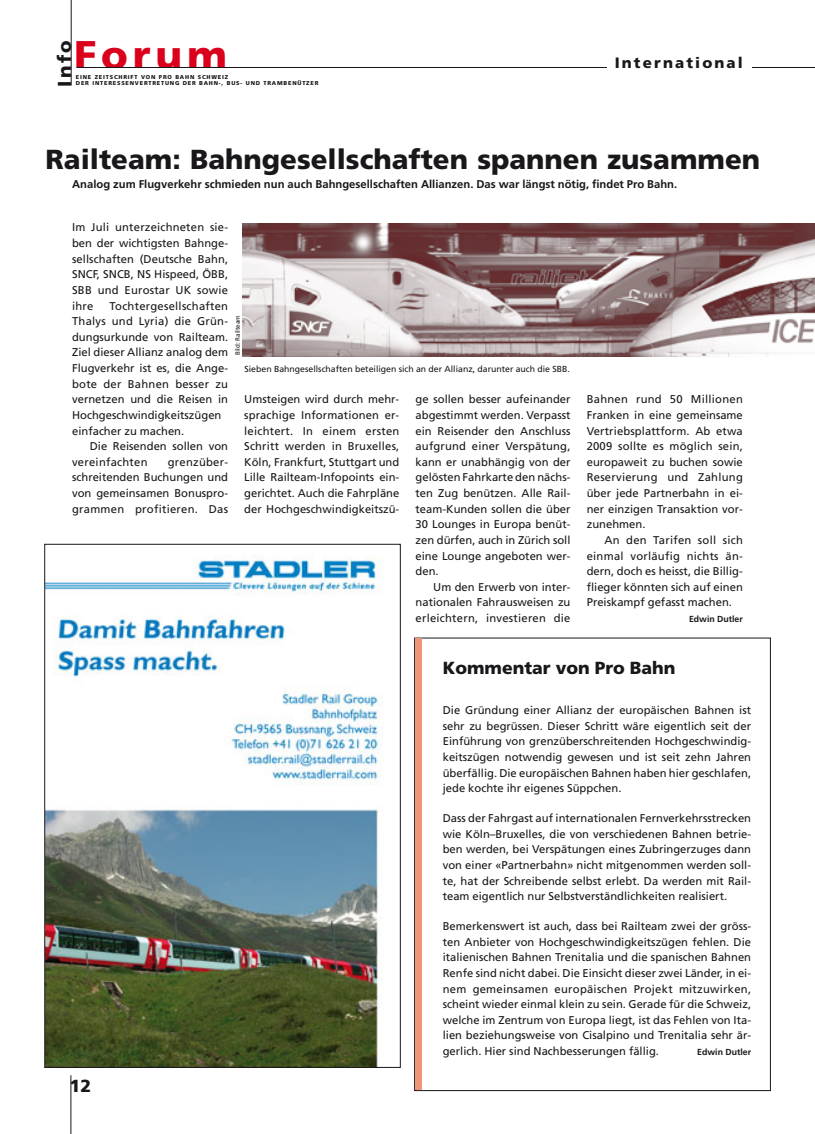
<style>
.page{position:relative;width:815px;height:1134px;background:#fff}
.page>*{position:absolute;margin:0;border:0;box-sizing:border-box;transform-origin:0 0}
.t1{font:900 40px "Frutiger";letter-spacing:.12em;color:#db001b}
.t2{font:900 27.5px "Frutiger";color:#1a171b}
.t3{font:900 18.75px "Frutiger";color:#1a171b}
.t4{font:900 17.5px "Frutiger";color:#1a171b}
.t5{font:900 15px "Frutiger";letter-spacing:.14em;color:#1a171b}
.t6{font:11.25px/15.6px "Frutiger";color:#1a171b;text-align:justify}
.t7{font:700 11.25px "Frutiger";color:#1a171b}
.t8{font:8.75px "Frutiger";color:#1a171b}
.t9{font:700 8.75px "Frutiger";color:#1a171b}
.t10{font:6.25px "Frutiger";color:#1a171b}
.t11{font:900 5.62px/6.8px "Frutiger";letter-spacing:.14em;color:#1a171b}
</style>
<div class="page">
<hr style="left:71px;top:0;width:1px;height:85px;background:#1a171b">
<hr style="left:76px;top:67px;width:739px;height:1px;background:#1a171b">
<hr style="left:71px;top:1075px;width:1px;height:59px;background:#1a171b">
<div style="left:607px;top:36px;width:145px;height:47px;background:#fff"></div>
<img style="left:46px;top:555px;width:337px;height:511px">
<div style="left:415px;top:638px;width:6px;height:452px;background:#ee9778"></div>
<img style="left:243px;top:224px;width:572px;height:132px">
<h3 class="t3" style="left:57px;top:87px;width:48px;rotate:-90deg">Info</h3>
<h1 class="t1" style="left:74px;top:39px;width:154px">Forum</h1>
<p class="t11" style="left:76px;top:74px;width:244px">EINE ZEITSCHRIFT VON PRO BAHN SCHWEIZ<br>DER INTERESSENVERTRETUNG DER BAHN-, BUS- UND TRAMBENÜTZER</p>
<h3 class="t5" style="left:615px;top:57px;width:130px">International</h3>
<h2 class="t2" style="left:46px;top:148px;width:716px">Railteam: Bahngesellschaften spannen zusammen</h2>
<p class="t7" style="left:72px;top:180px;width:607px">Analog zum Flugverkehr schmieden nun auch Bahngesellschaften Allianzen. Das war längst nötig, findet Pro Bahn.</p>
<p class="t6" style="left:72px;top:221px;width:158px">Im Juli unterzeichneten sie&shy;ben der wichtigsten Bahnge&shy;sellschaften (Deutsche Bahn, SNCF, SNCB, NS Hispeed, ÖBB, SBB und Eurostar UK sowie ihre</p>
<p class="t6" style="left:72px;top:299px;width:158px;text-align:left;text-indent:37px">Tochtergesellschaften<br>Thalys und Lyria) die Grün&shy;dungsurkunde von Railteam.<br>Ziel dieser Allianz analog dem<br>Flugverkehr ist es, die Ange&shy;bote der Bahnen besser zu vernetzen und die Reisen in<br>Hochgeschwindigkeitszügen einfacher zu machen.</p>
<p class="t6" style="left:72px;top:439px;width:158px;text-indent:18px">Die Reisenden sollen von vereinfachten</p>
<p class="t10" style="left:235px;top:355px;width:42px;rotate:-90deg">Bild: Railteam</p>
<p class="t8" style="left:244px;top:365px;width:327px">Sieben Bahngesellschaften beteiligen sich an der Allianz, darunter auch die SBB.</p>
<p class="t6" style="left:416px;top:392px;width:156px">ge sollen besser aufeinander abgestimmt werden. Verpasst ein Reisender den Anschluss aufgrund einer Verspätung, kann er unabhängig von der gelösten Fahrkarte den nächs&shy;ten Zug benützen. Alle Rail&shy;team-Kunden sollen die über 30 Lounges in Europa benüt&shy;zen dürfen, auch in Zürich soll eine Lounge angeboten wer&shy;den.</p>
<p class="t6" style="left:416px;top:580px;width:156px;text-indent:18px">Um den Erwerb von inter&shy;nationalen Fahrausweisen zu erleichtern, investieren die</p>
<p class="t6" style="left:244px;top:392px;width:157px">Umsteigen wird durch mehr&shy;sprachige Informationen er&shy;leichtert. In einem ersten Schritt werden in Bruxelles, Köln, Frankfurt, Stuttgart und Lille Railteam-Infopoints ein&shy;gerichtet. Auch die Fahrpläne der Hochgeschwindigkeitszü-</p>
<p class="t6" style="left:587px;top:392px;width:158px">Bahnen rund 50 Millionen Franken in eine gemeinsame Vertriebsplattform. Ab etwa 2009 sollte es möglich sein, europaweit zu buchen sowie Reservierung und Zahlung über jede Partnerbahn in ei&shy;ner einzigen Transaktion vor&shy;zunehmen.</p>
<p class="t6" style="left:587px;top:533px;width:158px;text-indent:18px">An den Tarifen soll sich einmal vorläufig nichts än&shy;dern, doch es heisst, die Billig&shy;flieger könnten sich auf einen Preiskampf gefasst machen.</p>
<p class="t9" style="left:689px;top:615px;width:55px">Edwin Dutler</p>
<p class="t6" style="left:72px;top:455px;width:158px;text-indent:96px">grenzüber&shy;schreitenden Buchungen und von gemeinsamen Bonuspro&shy;grammen profitieren. Das</p>
<h3 class="t4" style="left:70px;top:1079px;width:23px">12</h3>
<h3 class="t4" style="left:443px;top:661px;width:234px">Kommentar von Pro Bahn</h3>
<p class="t6" style="left:443px;top:703px;width:310px">Die Gründung einer Allianz der europäischen Bahnen ist sehr zu begrüssen. Dieser Schritt wäre eigentlich seit der Einführung von grenzüberschreitenden Hochgeschwindig&shy;keitszügen notwendig gewesen und ist seit zehn Jahren überfällig. Die europäischen Bahnen haben hier geschlafen, jede kochte ihr eigenes Süppchen.</p>
<p class="t6" style="left:443px;top:811px;width:310px">Dass der Fahrgast auf internationalen Fernverkehrsstrecken wie Köln–Bruxelles, die von verschiedenen Bahnen betrie&shy;ben werden, bei Verspätungen eines Zubringerzuges dann von einer «Partnerbahn» nicht mitgenommen werden soll&shy;te, hat der Schreibende selbst erlebt. Da werden mit Rail&shy;team eigentlich nur Selbstverständlichkeiten realisiert.</p>
<p class="t6" style="left:443px;top:919px;width:310px">Bemerkenswert ist auch, dass bei Railteam zwei der gröss&shy;ten Anbieter von Hochgeschwindigkeitszügen fehlen. Die italienischen Bahnen Trenitalia und die spanischen Bahnen Renfe sind nicht dabei. Die Einsicht dieser zwei Länder, in ei&shy;nem gemeinsamen europäischen Projekt mitzuwirken, scheint wieder einmal klein zu sein. Gerade für die Schweiz, welche im Zentrum von Europa liegt, ist das Fehlen von Ita&shy;lien beziehungsweise von Cisalpino und Trenitalia sehr är&shy;gerlich. Hier sind Nachbesserungen fällig.</p>
<p class="t9" style="left:697px;top:1048px;width:55px">Edwin Dutler</p>
</div>
